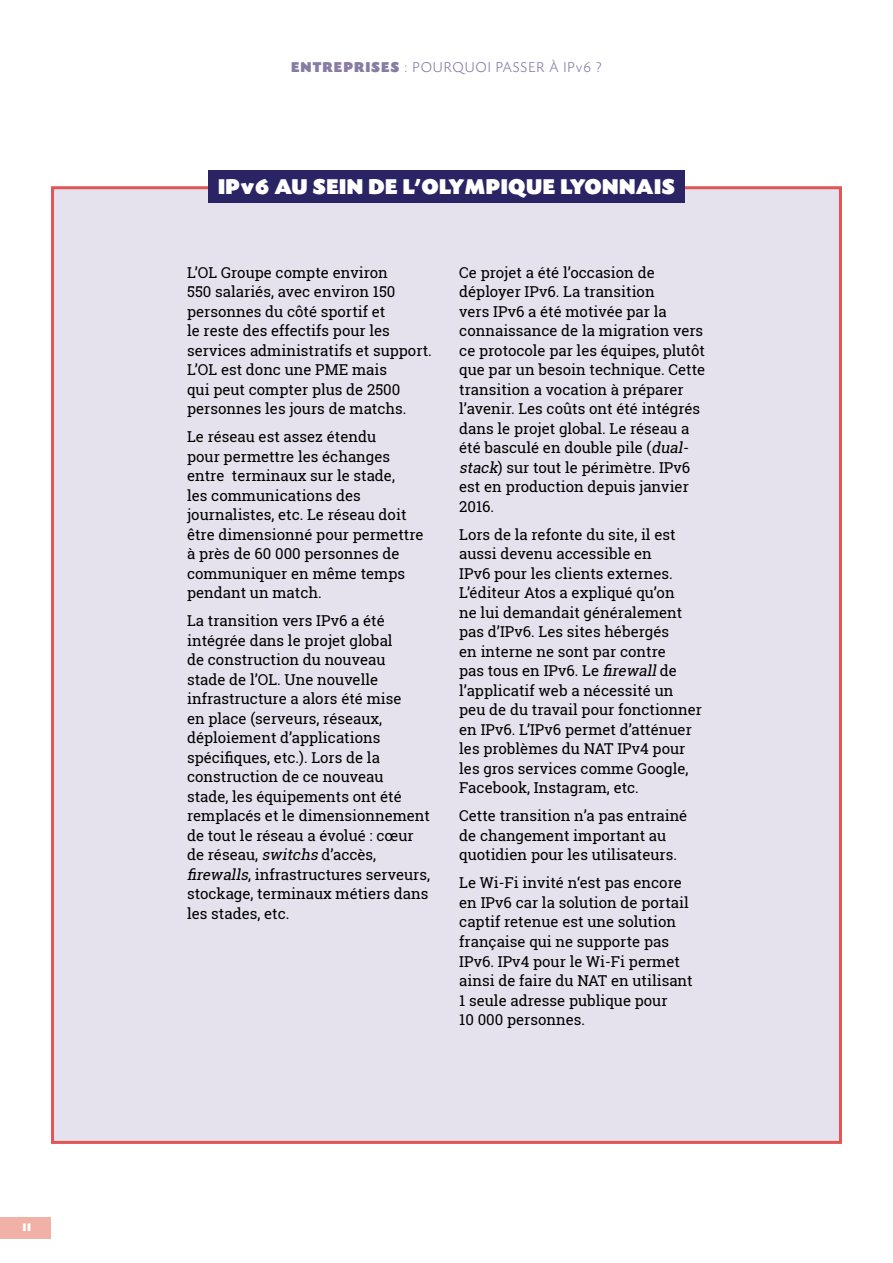
<style>
.page{position:relative;width:893px;height:1263px;background:#fff}
.page>*{position:absolute;margin:0;border:0;box-sizing:border-box;transform-origin:0 0}
.t1{font:900 22.5px "Today SHOP";letter-spacing:.05em;color:#fff}
.t2{font:15px/19.5px "Roboto Slab Regular 2";color:#000}
.t3{font:15px/19.5px "Roboto Slab";color:#000}
.t4{font:300 15px "Today SHOP";letter-spacing:.1em;color:#887ca5}
.t5{font:900 12px "Today SHOP";color:#fff}
.s1{font-weight:900}
.s2{font-style:italic}
.s3{font-family:"Roboto Slab";font-style:italic}
</style>
<div class="page">
<div style="left:0;top:1217px;width:51px;height:21px;background:#f1b1a6"></div>
<div style="left:51px;top:186px;width:791px;height:958px;background:#e5e2ee;border:3px solid #e15555"></div>
<div style="left:208px;top:170px;width:477px;height:32px;background:#2b2464"></div>
<p class="t5" style="left:23px;top:1221px;width:9px">11</p>
<p class="t4" style="left:291px;top:59px;width:312px"><span class="s1">ENTREPRISES</span> : POURQUOI PASSER À IPv6 ?</p>
<h1 class="t1" style="left:218px;top:175px;width:458px">IPv6 AU SEIN DE L’OLYMPIQUE LYONNAIS</h1>
<p class="t2" style="left:187px;top:263px;width:246px">L’OL Groupe compte environ<br>550 salariés, avec environ 150 personnes du côté sportif et<br>le reste des effectifs pour les services administratifs et support.<br>L’OL est donc une PME mais</p>
<p class="t3" style="left:187px;top:380px;width:215px">qui peut compter plus de 2500</p>
<p class="t2" style="left:187px;top:395px;width:221px;line-height:28px">personnes les jours de matchs.<br>Le réseau est assez étendu</p>
<p class="t2" style="left:187px;top:447px;width:238px">pour permettre les échanges entre terminaux sur le stade,<br>les communications des journalistes, etc. Le réseau doit être dimensionné pour permettre</p>
<p class="t3" style="left:187px;top:544px;width:220px">à près de 60 000 personnes de communiquer en même temps</p>
<p class="t2" style="left:187px;top:579px;width:199px;line-height:28px">pendant un match.<br>La transition vers IPv6 a été</p>
<p class="t2" style="left:187px;top:631px;width:216px">intégrée dans le projet global de construction du nouveau stade de l’OL. Une nouvelle infrastructure a alors été mise en place (serveurs, réseaux, déploiement d’applications</p>
<p class="t3" style="left:187px;top:748px;width:194px">spécifiques, etc.). Lors de la</p>
<p class="t2" style="left:187px;top:767px;width:198px">construction de ce nouveau</p>
<p class="t3" style="left:187px;top:787px;width:216px">stade, les équipements ont été</p>
<p class="t2" style="left:187px;top:806px;width:244px">remplacés et le dimensionnement</p>
<p class="t3" style="left:187px;top:826px;width:228px">de tout le réseau a évolué : cœur</p>
<p class="t2" style="left:187px;top:845px;width:244px">de réseau, <span class="s2">switchs</span> d’accès, <span class="s3">firewalls</span>, infrastructures serveurs, stockage, terminaux métiers dans les stades, etc.</p>
<p class="t2" style="left:459px;top:263px;width:246px">Ce projet a été l’occasion de déployer IPv6. La transition<br>vers IPv6 a été motivée par la connaissance de la migration vers</p>
<p class="t3" style="left:459px;top:341px;width:248px">ce protocole par les équipes, plutôt que par un besoin technique. Cette</p>
<p class="t2" style="left:459px;top:380px;width:242px">transition a vocation à préparer l’avenir. Les coûts ont été intégrés dans le projet global. Le réseau a été basculé en double pile (<span class="s2">dual&shy;stack</span>) sur tout le périmètre. IPv6 est en production depuis janvier<br>2016.</p>
<p class="t2" style="left:459px;top:525px;width:218px">Lors de la refonte du site, il est aussi devenu accessible en<br>IPv6 pour les clients externes.</p>
<p class="t3" style="left:459px;top:583px;width:217px">L’éditeur Atos a expliqué qu’on</p>
<p class="t2" style="left:459px;top:603px;width:244px">ne lui demandait généralement pas d’IPv6. Les sites hébergés<br>en interne ne sont par contre<br>pas tous en IPv6. Le <span class="s3">firewall</span>de l’applicatif web a nécessité un peu de du travail pour fonctionner en IPv6. L’IPv6 permet d’atténuer</p>
<p class="t3" style="left:459px;top:739px;width:228px">les problèmes du NAT IPv4 pour</p>
<p class="t2" style="left:459px;top:759px;width:231px">les gros services comme Google,<br>Facebook, Instagram, etc.</p>
<p class="t2" style="left:459px;top:806px;width:230px">Cette transition n’a pas entrainé de changement important au</p>
<p class="t3" style="left:459px;top:845px;width:219px">quotidien pour les utilisateurs.</p>
<p class="t2" style="left:459px;top:873px;width:231px">Le Wi-Fi invité n‘est pas encore en IPv6 car la solution de portail captif retenue est une solution</p>
<p class="t3" style="left:459px;top:932px;width:211px">française qui ne supporte pas</p>
<p class="t2" style="left:459px;top:951px;width:222px">IPv6. IPv4 pour le Wi-Fi permet</p>
<p class="t3" style="left:459px;top:971px;width:235px">ainsi de faire du NAT en utilisant<br>1 seule adresse publique pour<br>10 000 personnes.</p>
</div>
